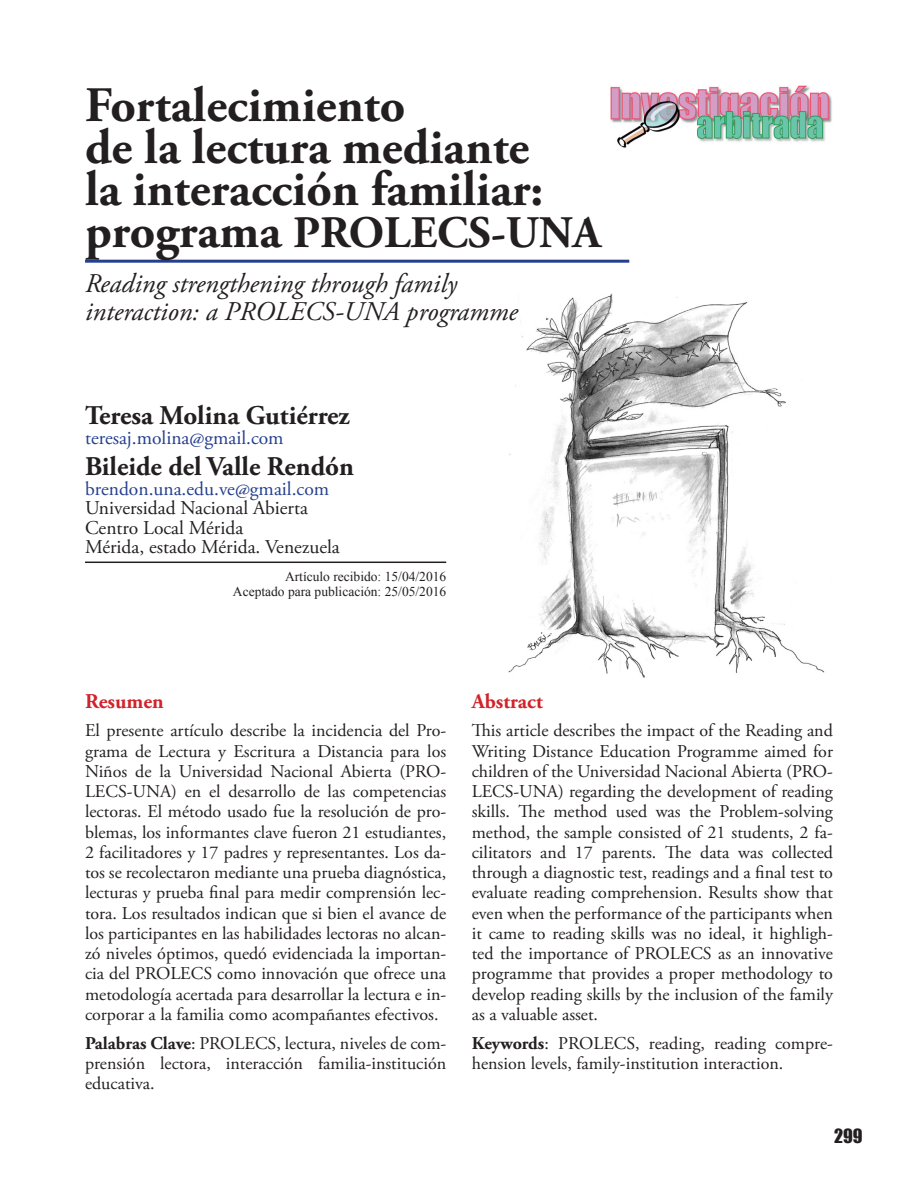
<style>
.page{position:relative;width:918px;height:1188px;background:#fff}
.page>*{position:absolute;margin:0;border:0;box-sizing:border-box;transform-origin:0 0}
.t1{font:700 49.5px/42px "Adobe Garamond Pro";color:#231f20}
.t2{font:700 45px "Adobe Garamond Pro";color:#231f20}
.t3{font:italic 27px/28.5px "Adobe Garamond Pro";color:#231f20}
.t4{font:700 27px "Adobe Garamond Pro";color:#231f20}
.t5{font:700 21px "Adobe Garamond Pro";color:#d1232a}
.t6{font:19.5px/19.5px "Adobe Garamond Pro";color:#231f20}
.t7{font:19.5px "Adobe Garamond Pro";color:#253f8e}
.t8{font:18px/20.2px "Adobe Garamond Pro";color:#231f20;text-align:justify}
.t9{font:18px "Impact";color:#231f20}
.t10{font:13.5px/15px "Times New Roman";color:#231f20;text-align:right}
.s1{font-size:49.5px}
.s2{font-weight:700}
</style>
<div class="page">
<img style="left:508px;top:293px;width:317px;height:385px">
<img style="left:610px;top:85px;width:222px;height:63px">
<hr style="left:85px;top:260px;width:544px;height:3px;background:#253f8e">
<hr style="left:85px;top:562px;width:361px;height:1px;background:#231f20">
<h1 class="t1" style="left:85px;top:85px;width:460px">Fortalecimiento<br>de la lectura mediante la interacción familiar:</h1>
<h2 class="t2" style="left:85px;top:206px;width:517px"><span class="s1">programa</span> PROLECS-UNA</h2>
<h3 class="t3" style="left:85px;top:270px;width:434px">Reading strengthening through family interaction: a PROLECS-UNA programme</h3>
<h3 class="t4" style="left:85px;top:400px;width:266px">Teresa Molina Gutiérrez</h3>
<p class="t7" style="left:85px;top:426px;width:200px">teresaj.molina@gmail.com</p>
<h3 class="t4" style="left:85px;top:451px;width:270px">Bileide del Valle Rendón</h3>
<p class="t7" style="left:85px;top:477px;width:246px">brendon.una.edu.ve@gmail.com</p>
<p class="t6" style="left:85px;top:499px;width:256px">Universidad Nacional Abierta<br>Centro Local Mérida<br>Mérida, estado Mérida. Venezuela</p>
<p class="t10" style="left:233px;top:569px;width:215px">Artículo recibido: 15/04/2016<br>Aceptado para publicación: 25/05/2016</p>
<p class="t5" style="left:85px;top:689px;width:80px">Resumen</p>
<p class="t8" style="left:85px;top:721px;width:363px">El presente artículo describe la incidencia del Pro&shy;grama de Lectura y Escritura a Distancia para los Niños de la Universidad Nacional Abierta (PRO-LECS-UNA) en el desarrollo de las competencias lectoras. El método usado fue la resolución de pro&shy;blemas, los informantes clave fueron 21 estudiantes, 2 facilitadores y 17 padres y representantes. Los da&shy;tos se recolectaron mediante una prueba diagnóstica, lecturas y prueba final para medir comprensión lec&shy;tora. Los resultados indican que si bien el avance de los participantes en las habilidades lectoras no alcan&shy;zó niveles óptimos, quedó evidenciada la importan&shy;cia del PROLECS como innovación que ofrece una metodología acertada para desarrollar la lectura e in&shy;corporar a la familia como acompañantes efectivos.</p>
<p class="t8" style="left:85px;top:1034px;width:363px"><span class="s2">Palabras Clave</span>: PROLECS, lectura, niveles de com&shy;prensión lectora, interacción familia-institución educativa.</p>
<p class="t5" style="left:472px;top:689px;width:73px">Abstract</p>
<p class="t8" style="left:472px;top:721px;width:363px">This article describes the impact of the Reading and Writing Distance Education Programme aimed for children of the Universidad Nacional Abierta (PRO-LECS-UNA) regarding the development of reading skills. The method used was the Problem-solving method, the sample consisted of 21 students, 2 fa&shy;cilitators and 17 parents. The data was collected through a diagnostic test, readings and a final test to evaluate reading comprehension. Results show that even when the performance of the participants when it came to reading skills was no ideal, it highligh&shy;ted the importance of PROLECS as an innovative programme that provides a proper methodology to develop reading skills by the inclusion of the family as a valuable asset.</p>
<p class="t8" style="left:472px;top:1034px;width:363px"><span class="s2">Keywords</span>: PROLECS, reading, reading compre&shy;hension levels, family-institution interaction.</p>
<p class="t9" style="left:834px;top:1122px;width:30px">299</p>
</div>
